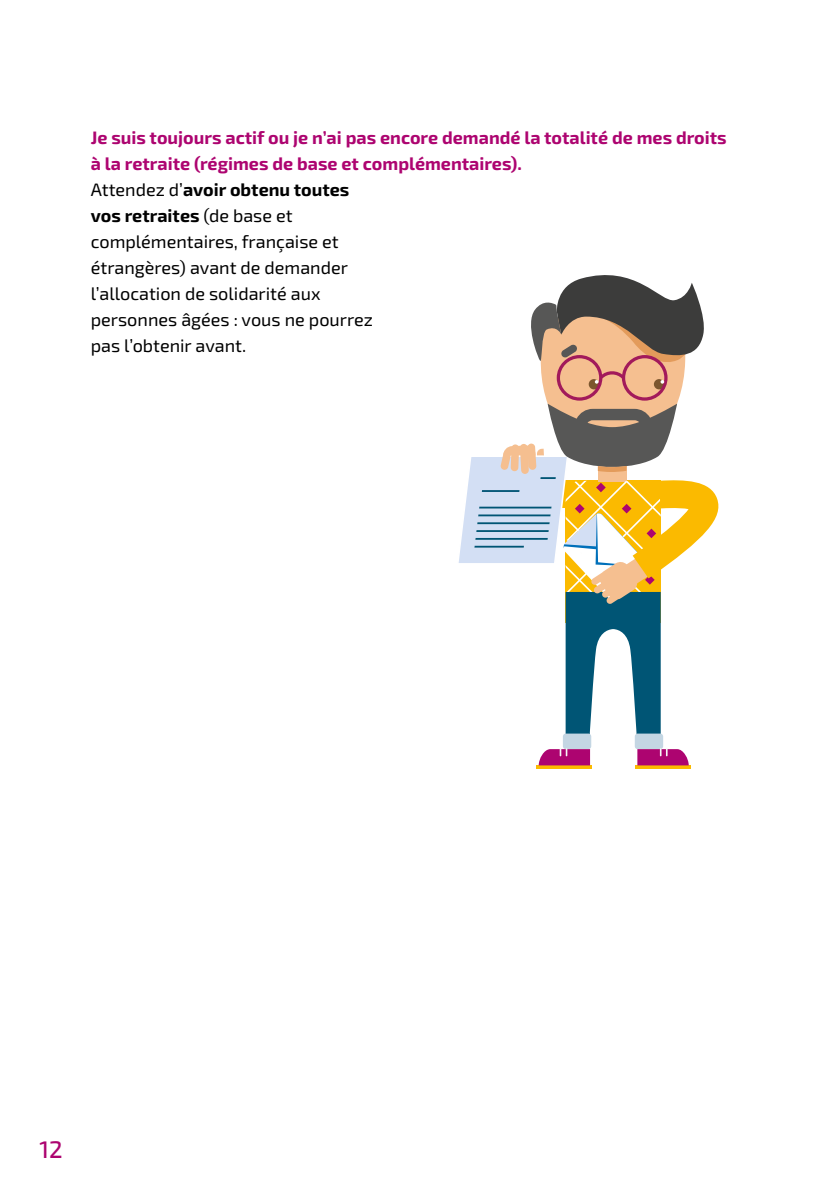
<style>
.page{position:relative;width:840px;height:1191px;background:#fff}
.page>*{position:absolute;margin:0;border:0;box-sizing:border-box;transform-origin:0 0}
.t1{font:500 24px "Exo 2";color:#ad0470}
.TXT_Courant{font:18px/26px "Exo 2";color:#000}
.TItRE_H3{font:700 18px/26px "Exo 2";color:#ad0470}
.s1{font-weight:700}
</style>
<div class="page">
<div style="left:562px;top:733px;width:29px;height:16px;background:#c4d6e3;border-radius:3px"></div>
<div style="left:634px;top:733px;width:28px;height:16px;background:#c4d6e3;border-radius:3px"></div>
<hr style="left:536px;top:765px;width:55px;height:3px;background:#fbba00">
<hr style="left:635px;top:765px;width:55px;height:3px;background:#fbba00">
<svg style="left:538px;top:748px;width:51px;height:17px"></svg>
<svg style="left:637px;top:748px;width:51px;height:17px"></svg>
<svg style="left:458px;top:275px;width:261px;height:463px"></svg>
<h3 class="TItRE_H3" style="left:91px;top:125px;width:637px">Je suis toujours actif ou je n’ai pas encore demandé la totalité de mes droits à la retraite (régimes de base et complémentaires).</h3>
<p class="TXT_Courant" style="left:91px;top:176px;width:283px">Attendez d’<span class="s1">avoir obtenu toutes vos retraites</span> (de base et complémentaires, française et étrangères) avant de demander l’allocation de solidarité aux personnes âgées : vous ne pourrez pas l’obtenir avant.</p>
<h1 class="t1" style="left:39px;top:1135px;width:25px">12</h1>
</div>
